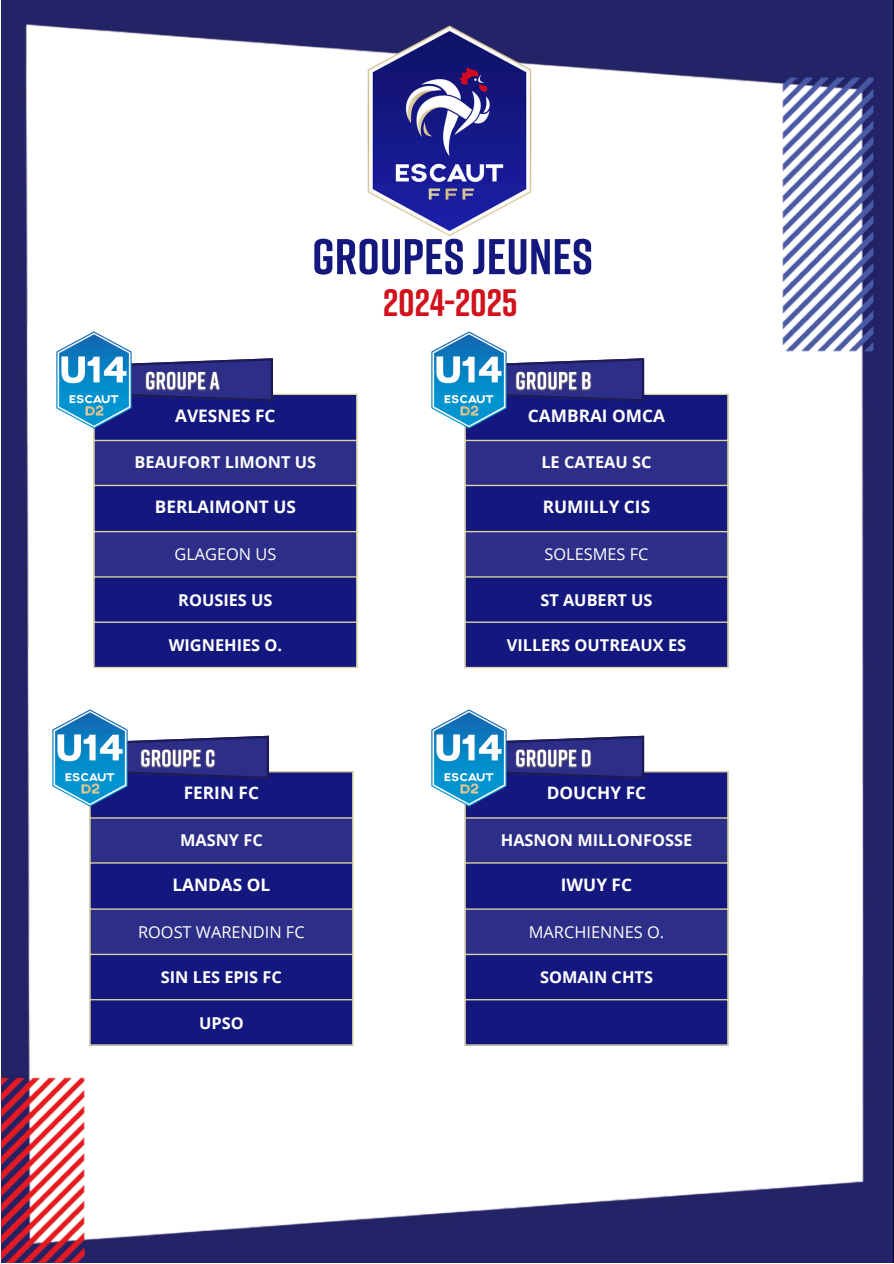
<style>
.page{position:relative;width:894px;height:1264px;background:#fff}
.page>*{position:absolute;margin:0;border:0;box-sizing:border-box;transform-origin:0 0}
.t1{font:700 50.1px "Rift";color:#14177d}
.t2{font:700 38.1px "Rift";color:#d1111c}
.t3{font:700 17.25px "Open Sans";color:#fff}
.t4{font:700 16.35px "Open Sans";color:#fff}
.t5{font:16.35px "Open Sans";color:#fff}
</style>
<div class="page">
<img style="left:2px;top:0;width:891px;height:1262px">
<div style="left:95px;top:395px;width:261px;height:272px;background:#14177d"></div>
<svg style="left:95px;top:441px;width:261px;height:135px;background:#252784"></svg>
<hr style="left:93px;top:395px;width:2px;height:272px;background:#dbd4a7">
<hr style="left:356px;top:395px;width:1px;height:272px;background:#dbd4a7">
<hr style="left:93px;top:393px;width:264px;height:2px;background:#dbd4a7">
<hr style="left:93px;top:440px;width:264px;height:1px;background:#dbd4a7">
<hr style="left:93px;top:485px;width:264px;height:1px;background:#dbd4a7">
<hr style="left:93px;top:531px;width:264px;height:1px;background:#dbd4a7">
<hr style="left:93px;top:576px;width:264px;height:1px;background:#dbd4a7">
<hr style="left:93px;top:621px;width:264px;height:2px;background:#dbd4a7">
<hr style="left:93px;top:667px;width:264px;height:1px;background:#dbd4a7">
<svg style="left:151px;top:358px;width:122px;height:43px;background:#393a87"></svg>
<img style="left:357px;top:4px;width:179px;height:253px">
<div style="left:465px;top:395px;width:262px;height:272px;background:#14177d"></div>
<svg style="left:465px;top:441px;width:262px;height:135px;background:#262884"></svg>
<hr style="left:464px;top:395px;width:1px;height:272px;background:#dbd4a7">
<hr style="left:727px;top:395px;width:1px;height:272px;background:#dbd4a7">
<hr style="left:464px;top:393px;width:264px;height:2px;background:#dbd4a7">
<hr style="left:464px;top:440px;width:264px;height:1px;background:#dbd4a7">
<hr style="left:464px;top:485px;width:264px;height:1px;background:#dbd4a7">
<hr style="left:464px;top:531px;width:264px;height:1px;background:#dbd4a7">
<hr style="left:464px;top:576px;width:264px;height:1px;background:#dbd4a7">
<hr style="left:464px;top:621px;width:264px;height:2px;background:#dbd4a7">
<hr style="left:464px;top:667px;width:264px;height:1px;background:#dbd4a7">
<svg style="left:526px;top:358px;width:118px;height:43px;background:#393a87"></svg>
<div style="left:91px;top:772px;width:261px;height:272px;background:#14177d"></div>
<svg style="left:91px;top:818px;width:261px;height:135px;background:#262884"></svg>
<hr style="left:89px;top:772px;width:2px;height:272px;background:#dbd4a7">
<hr style="left:352px;top:772px;width:1px;height:272px;background:#dbd4a7">
<hr style="left:89px;top:771px;width:264px;height:1px;background:#dbd4a7">
<hr style="left:89px;top:817px;width:264px;height:1px;background:#dbd4a7">
<hr style="left:89px;top:862px;width:264px;height:1px;background:#dbd4a7">
<hr style="left:89px;top:908px;width:264px;height:1px;background:#dbd4a7">
<hr style="left:89px;top:953px;width:264px;height:2px;background:#dbd4a7">
<hr style="left:89px;top:999px;width:264px;height:1px;background:#dbd4a7">
<hr style="left:89px;top:1044px;width:264px;height:1px;background:#dbd4a7">
<svg style="left:147px;top:735px;width:122px;height:44px;background:#3c3d89"></svg>
<div style="left:465px;top:772px;width:262px;height:272px;background:#14177d"></div>
<svg style="left:465px;top:818px;width:262px;height:135px;background:#272a84"></svg>
<hr style="left:464px;top:772px;width:1px;height:272px;background:#dbd4a7">
<hr style="left:727px;top:772px;width:1px;height:272px;background:#dbd4a7">
<hr style="left:464px;top:771px;width:264px;height:1px;background:#dbd4a7">
<hr style="left:464px;top:817px;width:264px;height:1px;background:#dbd4a7">
<hr style="left:464px;top:862px;width:264px;height:1px;background:#dbd4a7">
<hr style="left:464px;top:908px;width:264px;height:1px;background:#dbd4a7">
<hr style="left:464px;top:953px;width:264px;height:2px;background:#dbd4a7">
<hr style="left:464px;top:999px;width:264px;height:1px;background:#dbd4a7">
<hr style="left:464px;top:1044px;width:264px;height:1px;background:#dbd4a7">
<svg style="left:526px;top:735px;width:118px;height:44px;background:#3c3d89"></svg>
<img style="left:151px;top:366px;width:71px;height:28px">
<img style="left:526px;top:366px;width:67px;height:28px">
<img style="left:147px;top:743px;width:71px;height:28px">
<img style="left:526px;top:743px;width:67px;height:28px">
<img style="left:36px;top:323px;width:115px;height:114px">
<img style="left:32px;top:700px;width:115px;height:115px">
<img style="left:411px;top:323px;width:115px;height:114px">
<img style="left:411px;top:700px;width:115px;height:115px">
<p class="t1" style="left:312px;top:225px;width:282px">GROUPES JEUNES</p>
<p class="t3" style="left:175px;top:403px;width:102px">AVESNES FC</p>
<h1 class="t4" style="left:134px;top:450px;width:183px">BEAUFORT LIMONT US</h1>
<h2 class="t3" style="left:155px;top:494px;width:142px">BERLAIMONT US</h2>
<p class="t5" style="left:174px;top:543px;width:103px">GLAGEON US</p>
<p class="t4" style="left:178px;top:588px;width:96px">ROUSIES US</p>
<p class="t4" style="left:169px;top:633px;width:115px">WIGNEHIES O.</p>
<p class="t3" style="left:184px;top:781px;width:77px">FERIN FC</p>
<p class="t4" style="left:180px;top:828px;width:84px">MASNY FC</p>
<p class="t3" style="left:172px;top:872px;width:99px">LANDAS OL</p>
<p class="t5" style="left:138px;top:920px;width:168px">ROOST WARENDIN FC</p>
<p class="t4" style="left:161px;top:965px;width:122px">SIN LES EPIS FC</p>
<p class="t4" style="left:199px;top:1011px;width:46px">UPSO</p>
<p class="t2" style="left:383px;top:279px;width:136px">2024-2025</p>
<p class="t3" style="left:527px;top:403px;width:139px">CAMBRAI OMCA</p>
<p class="t4" style="left:541px;top:450px;width:112px">LE CATEAU SC</p>
<p class="t3" style="left:542px;top:494px;width:109px">RUMILLY CIS</p>
<p class="t5" style="left:544px;top:543px;width:105px">SOLESMES FC</p>
<p class="t4" style="left:540px;top:588px;width:114px">ST AUBERT US</p>
<p class="t4" style="left:506px;top:633px;width:181px">VILLERS OUTREAUX ES</p>
<p class="t3" style="left:546px;top:781px;width:101px">DOUCHY FC</p>
<p class="t4" style="left:500px;top:828px;width:193px">HASNON MILLONFOSSE</p>
<p class="t3" style="left:560px;top:872px;width:73px">IWUY FC</p>
<p class="t5" style="left:528px;top:920px;width:137px">MARCHIENNES O.</p>
<p class="t4" style="left:540px;top:965px;width:114px">SOMAIN CHTS</p>
</div>
